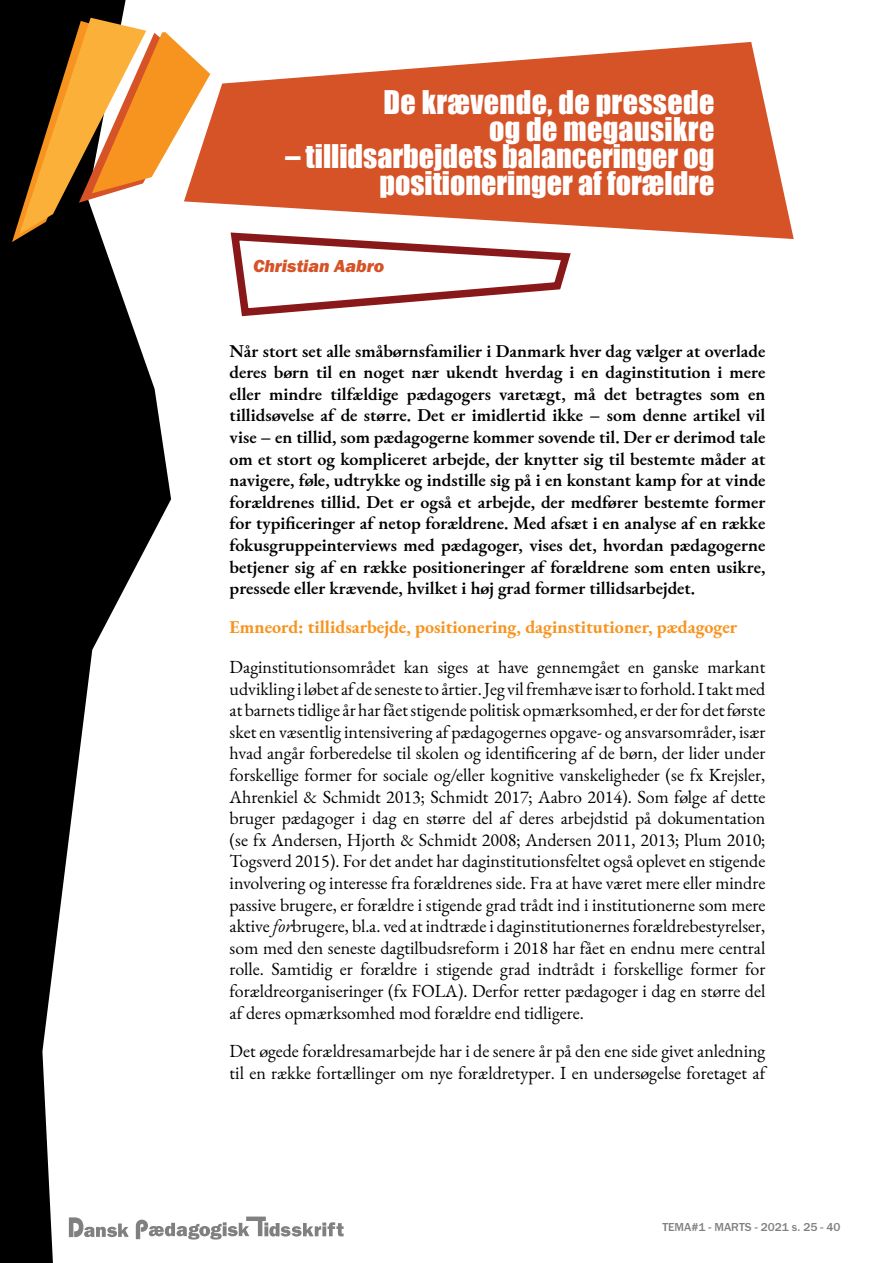
<style>
.page{position:relative;width:893px;height:1263px;background:#fff}
.page>*{position:absolute;margin:0;border:0;box-sizing:border-box;transform-origin:0 0}
.t1{font:30px/27px "Impact";color:#fff;text-align:right}
.t2{font:18px/21.6px "EB Garamond";color:#000;text-align:justify}
.t3{font:600 18px/21.6px "EB Garamond";color:#000;text-align:justify}
.t4{font:700 18px "EB Garamond";color:#f79420}
.t5{font:18px "Franklin Gothic URW Hea Ita";color:#d65227}
.t6{font:500 12px "Franklin Gothic URW";color:#000}
.s1{font-style:italic}
</style>
<div class="page">
<svg style="left:171px;top:1216px;width:173px;height:23px"></svg>
<svg style="left:0;top:0;width:171px;height:1263px;fill:#000"></svg>
<svg style="left:12px;top:18px;width:172px;height:224px"></svg>
<svg style="left:184px;top:42px;width:610px;height:197px;fill:#d65227"></svg>
<svg style="left:226px;top:228px;width:349px;height:89px"></svg>
<h1 class="t1" style="left:383px;top:88px;width:332px">De krævende, de pressede og de megausikre</h1>
<h1 class="t1" style="left:285px;top:142px;width:431px">– tillidsarbejdets balanceringer og positioneringer af forældre</h1>
<p class="t5" style="left:253px;top:255px;width:133px">Christian Aabro</p>
<p class="t3" style="left:230px;top:340px;width:537px">Når stort set alle småbørnsfamilier i Danmark hver dag vælger at overlade deres børn til en noget nær ukendt hverdag i en daginstitution i mere eller mindre tilfældige pædagogers varetægt, må det betragtes som en tillidsøvelse af de større. Det er imidlertid ikke – som denne artikel vil vise – en tillid, som pædagogerne kommer sovende til. Der er derimod tale om et stort og kompliceret arbejde, der knytter sig til bestemte måder at navigere, føle, udtrykke og indstille sig på i en konstant kamp for at vinde forældrenes tillid. Det er også et arbejde, der medfører bestemte former for typificeringer af netop forældrene. Med afsæt i en analyse af en række fokusgruppeinterviews med pædagoger, vises det, hvordan pædagogerne betjener sig af en række positioneringer af forældrene som enten usikre, pressede eller krævende, hvilket i høj grad former tillidsarbejdet.</p>
<p class="t4" style="left:230px;top:614px;width:509px">Emneord: tillidsarbejde, positionering, daginstitutioner, pædagoger</p>
<p class="t2" style="left:230px;top:656px;width:537px">Daginstitutionsområdet kan siges at have gennemgået en ganske markant udvikling i løbet af de seneste to årtier. Jeg vil fremhæve især to forhold. I takt med at barnets tidlige år har fået stigende politisk opmærksomhed, er der for det første sket en væsentlig intensivering af pædagogernes opgave- og ansvarsområder, især hvad angår forberedelse til skolen og identificering af de børn, der lider under forskellige former for sociale og/eller kognitive vanskeligheder (se fx Krejsler, Ahrenkiel &amp; Schmidt 2013; Schmidt 2017; Aabro 2014). Som følge af dette bruger pædagoger i dag en større del af deres arbejdstid på dokumentation (se fx Andersen, Hjorth &amp; Schmidt 2008; Andersen 2011, 2013; Plum 2010; Togsverd 2015). For det andet har daginstitutionsfeltet også oplevet en stigende involvering og interesse fra forældrenes side. Fra at have været mere eller mindre passive brugere, er forældre i stigende grad trådt ind i institutionerne som mere aktive <span class="s1">for</span>brugere, bl.a. ved at indtræde i daginstitutionernes forældrebestyrelser, som med den seneste dagtilbudsreform i 2018 har fået en endnu mere central rolle. Samtidig er forældre i stigende grad indtrådt i forskellige former for forældreorganiseringer (fx FOLA). Derfor retter pædagoger i dag en større del af deres opmærksomhed mod forældre end tidligere.</p>
<p class="t2" style="left:230px;top:1040px;width:537px">Det øgede forældresamarbejde har i de senere år på den ene side givet anledning til en række fortællinger om nye forældretyper. I en undersøgelse foretaget af</p>
<p class="t6" style="left:662px;top:1220px;width:180px">TEMA#1 - MARTS - 2021 s. 25 - 40</p>
</div>
